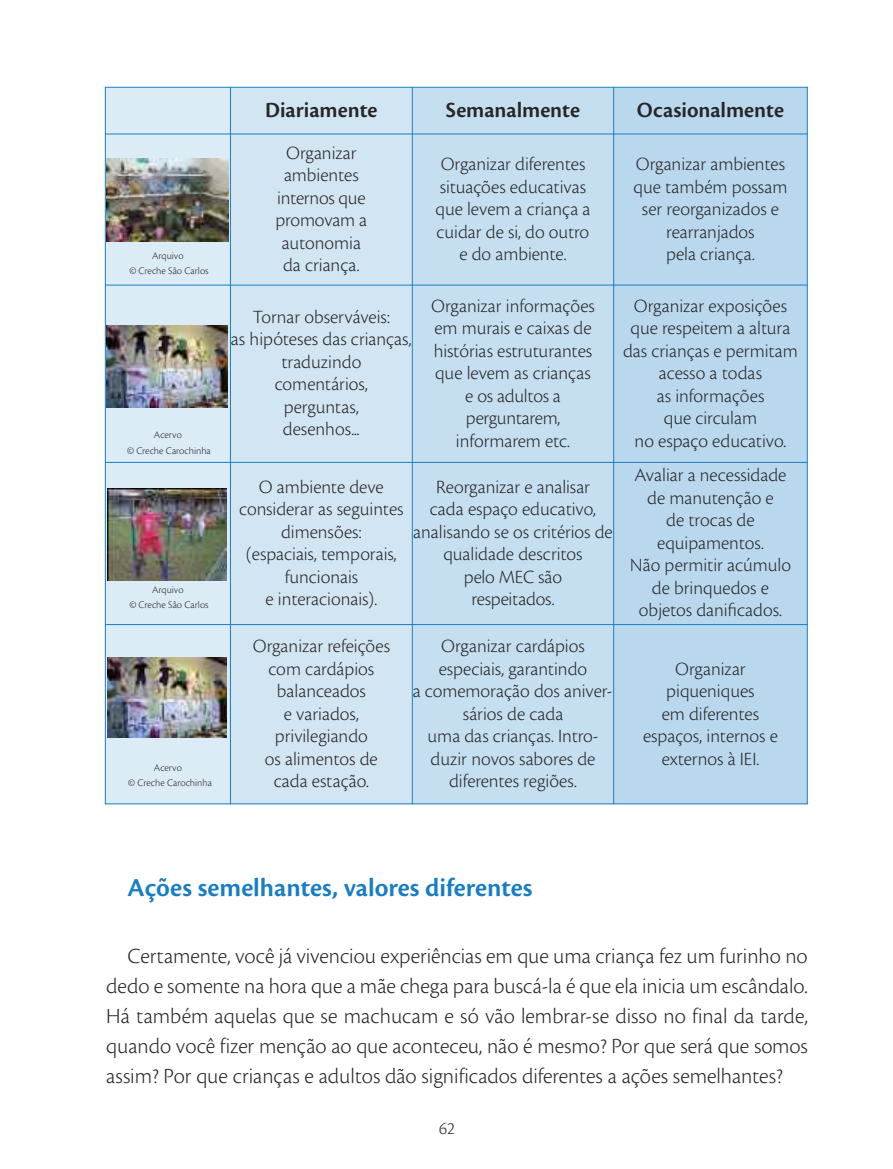
<style>
.page{position:relative;width:893px;height:1169px;background:#fff}
.page>*{position:absolute;margin:0;border:0;box-sizing:border-box;transform-origin:0 0}
.t1{font:600 27px "Cronos Pro";color:#187dc3}
.t2{font:300 22.5px/30px "Cronos Pro";color:#272627;text-align:justify}
.t3{font:600 22.5px "Cronos Pro";color:#272627}
.t4{font:300 19.5px/22.5px "Cronos Pro";color:#272627;text-align:center}
.t5{font:300 18px "Cronos Pro";color:#272627}
.t6{font:300 10.5px/15.3px "Cronos Pro";color:#272627;text-align:center}
</style>
<div class="page">
<div style="left:106px;top:88px;width:124px;height:46px;background:#dcecf6"></div>
<div style="left:231px;top:88px;width:181px;height:46px;background:#d1e5f3"></div>
<div style="left:413px;top:88px;width:200px;height:46px;background:#c5dff0"></div>
<div style="left:614px;top:88px;width:193px;height:46px;background:#bad8ed"></div>
<div style="left:106px;top:134px;width:124px;height:151px;background:#dcecf6"></div>
<div style="left:231px;top:134px;width:181px;height:151px;background:#d1e5f3"></div>
<div style="left:413px;top:134px;width:200px;height:151px;background:#c5dff0"></div>
<div style="left:614px;top:134px;width:193px;height:151px;background:#bad8ed"></div>
<div style="left:106px;top:285px;width:124px;height:177px;background:#dcecf6"></div>
<div style="left:231px;top:285px;width:181px;height:177px;background:#d1e5f3"></div>
<div style="left:413px;top:285px;width:200px;height:177px;background:#c5dff0"></div>
<div style="left:614px;top:285px;width:193px;height:177px;background:#bad8ed"></div>
<div style="left:106px;top:463px;width:124px;height:161px;background:#dcecf6"></div>
<div style="left:231px;top:463px;width:181px;height:161px;background:#d1e5f3"></div>
<div style="left:413px;top:463px;width:200px;height:161px;background:#c5dff0"></div>
<div style="left:614px;top:463px;width:193px;height:161px;background:#bad8ed"></div>
<div style="left:106px;top:625px;width:124px;height:178px;background:#dcecf6"></div>
<div style="left:231px;top:625px;width:181px;height:178px;background:#d1e5f3"></div>
<div style="left:413px;top:625px;width:200px;height:178px;background:#c5dff0"></div>
<div style="left:614px;top:625px;width:193px;height:178px;background:#bad8ed"></div>
<hr style="left:105px;top:87px;width:1px;height:717px;background:#187dc3">
<hr style="left:230px;top:87px;width:1px;height:717px;background:#187dc3">
<hr style="left:412px;top:87px;width:1px;height:717px;background:#187dc3">
<hr style="left:613px;top:87px;width:1px;height:717px;background:#187dc3">
<hr style="left:807px;top:87px;width:1px;height:717px;background:#187dc3">
<hr style="left:105px;top:87px;width:703px;height:1px;background:#187dc3">
<hr style="left:105px;top:134px;width:703px;height:1px;background:#187dc3">
<hr style="left:105px;top:285px;width:703px;height:1px;background:#187dc3">
<hr style="left:105px;top:462px;width:703px;height:1px;background:#187dc3">
<hr style="left:105px;top:624px;width:703px;height:1px;background:#187dc3">
<hr style="left:105px;top:803px;width:703px;height:1px;background:#187dc3">
<img style="left:107px;top:158px;width:121px;height:84px">
<img style="left:107px;top:326px;width:121px;height:81px">
<img style="left:108px;top:488px;width:119px;height:93px">
<img style="left:107px;top:657px;width:120px;height:80px">
<p class="t6" style="left:129px;top:248px;width:81px">Arquivo<br>© Creche São Carlos</p>
<p class="t6" style="left:127px;top:428px;width:85px">Acervo<br>© Creche Carochinha</p>
<p class="t6" style="left:129px;top:582px;width:81px">Arquivo<br>© Creche São Carlos</p>
<p class="t6" style="left:128px;top:760px;width:85px">Acervo<br>© Creche Carochinha</p>
<p class="t3" style="left:265px;top:101px;width:114px">Diariamente</p>
<p class="t3" style="left:446px;top:101px;width:136px">Semanalmente</p>
<p class="t3" style="left:637px;top:101px;width:149px">Ocasionalmente</p>
<p class="t4" style="left:276px;top:142px;width:93px">Organizar ambientes internos que promovam a autonomia da criança.</p>
<p class="t4" style="left:436px;top:153px;width:156px">Organizar diferentes situações educativas que levem a criança a cuidar de si, do outro e do ambiente.</p>
<p class="t4" style="left:634px;top:153px;width:155px">Organizar ambientes que também possam ser reorganizados e rearranjados<br>pela criança.</p>
<p class="t4" style="left:231px;top:306px;width:182px">Tornar observáveis:<br>as hipóteses das crianças, traduzindo<br>comentários,<br>perguntas,<br>desenhos...</p>
<p class="t4" style="left:431px;top:295px;width:165px">Organizar informações em murais e caixas de histórias estruturantes que levem as crianças e os adultos a perguntarem, informarem etc.</p>
<p class="t4" style="left:623px;top:295px;width:176px">Organizar exposições que respeitem a altura das crianças e permitam acesso a todas<br>as informações<br>que circulam<br>no espaço educativo.</p>
<p class="t4" style="left:239px;top:476px;width:166px">O ambiente deve considerar as seguintes dimensões:<br>(espaciais, temporais, funcionais<br>e interacionais).</p>
<p class="t4" style="left:413px;top:476px;width:201px">Reorganizar e analisar<br>cada espaço educativo, analisando se os critérios de qualidade descritos<br>pelo MEC são<br>respeitados.</p>
<p class="t4" style="left:630px;top:465px;width:163px">Avaliar a necessidade de manutenção e<br>de trocas de equipamentos.<br>Não permitir acúmulo de brinquedos e objetos danificados.</p>
<p class="t4" style="left:253px;top:635px;width:139px">Organizar refeições com cardápios balanceados<br>e variados, privilegiando<br>os alimentos de cada estação.</p>
<p class="t4" style="left:413px;top:635px;width:201px">Organizar cardápios especiais, garantindo<br>a comemoração dos aniver&shy;sários de cada<br>uma das crianças. Intro&shy;duzir novos sabores de diferentes regiões.</p>
<p class="t4" style="left:643px;top:658px;width:136px">Organizar piqueniques<br>em diferentes espaços, internos e externos à IEI.</p>
<h1 class="t1" style="left:128px;top:877px;width:406px">Ações semelhantes, valores diferentes</h1>
<p class="t2" style="left:106px;top:941px;width:703px;text-indent:21px">Certamente, você já vivenciou experiências em que uma criança fez um furinho no dedo e somente na hora que a mãe chega para buscá-la é que ela inicia um escândalo.<br>Há também aquelas que se machucam e só vão lembrar-se disso no final da tarde, quando você fizer menção ao que aconteceu, não é mesmo? Por que será que somos assim? Por que crianças e adultos dão significados diferentes a ações semelhantes?</p>
<p class="t5" style="left:439px;top:1120px;width:17px">62</p>
</div>
